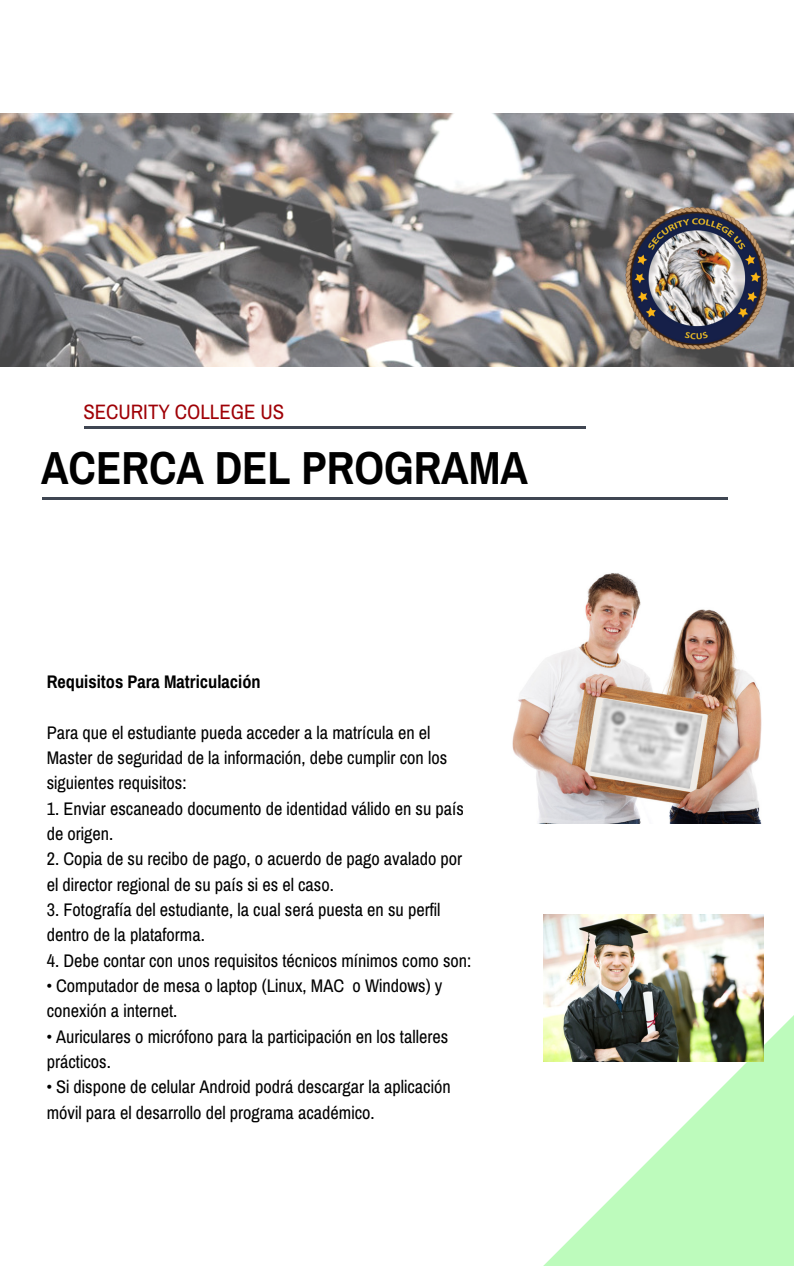
<style>
.page{position:relative;width:794px;height:1266px;background:#fff}
.page>*{position:absolute;margin:0;border:0;box-sizing:border-box;transform-origin:0 0}
.t1{font:700 46.42px "Archivo Narrow";color:#000}
.t2{font:20.85px "Archivo Narrow";color:#9f0006}
.t3{font:18.23px/25.3px "Archivo Narrow";color:#000}
.t4{font:700 18.23px "Archivo Narrow";color:#000}
</style>
<div class="page">
<img style="left:0;top:114px;width:793px;height:253px">
<hr style="left:84px;top:426px;width:501px;height:3px;background:#3f4652">
<hr style="left:42px;top:497px;width:685px;height:3px;background:#3f4652">
<svg style="left:543px;top:914px;width:250px;height:352px;fill:#bdfbbc"></svg>
<img style="left:603px;top:199px;width:185px;height:159px">
<img style="left:512px;top:573px;width:250px;height:250px">
<img style="left:590px;top:698px;width:112px;height:90px">
<img style="left:543px;top:914px;width:220px;height:147px">
<p class="t2" style="left:83px;top:399px;width:202px">SECURITY COLLEGE US</p>
<h1 class="t1" style="left:41px;top:440px;width:488px">ACERCA DEL PROGRAMA</h1>
<p class="t4" style="left:47px;top:671px;width:215px">Requisitos Para Matriculación</p>
<p class="t3" style="left:47px;top:719px;width:401px">Para que el estudiante pueda acceder a la matrícula en el<br>Master de seguridad de la información, debe cumplir con los siguientes requisitos:</p>
<p class="t3" style="left:47px;top:795px;width:418px">1. Enviar escaneado documento de identidad válido en su país de origen.</p>
<p class="t3" style="left:47px;top:846px;width:416px">2. Copia de su recibo de pago, o acuerdo de pago avalado por el director regional de su país si es el caso.</p>
<p class="t3" style="left:47px;top:896px;width:395px">3. Fotografía del estudiante, la cual será puesta en su perfil dentro de la plataforma.</p>
<p class="t3" style="left:47px;top:947px;width:426px">4. Debe contar con unos requisitos técnicos mínimos como son:</p>
<p class="t3" style="left:47px;top:972px;width:397px">• Computador de mesa o laptop (Linux, MAC o Windows) y conexión a internet.</p>
<p class="t3" style="left:47px;top:1023px;width:403px">• Auriculares o micrófono para la participación en los talleres prácticos.</p>
<p class="t3" style="left:47px;top:1074px;width:405px">• Si dispone de celular Android podrá descargar la aplicación móvil para el desarrollo del programa académico.</p>
</div>
